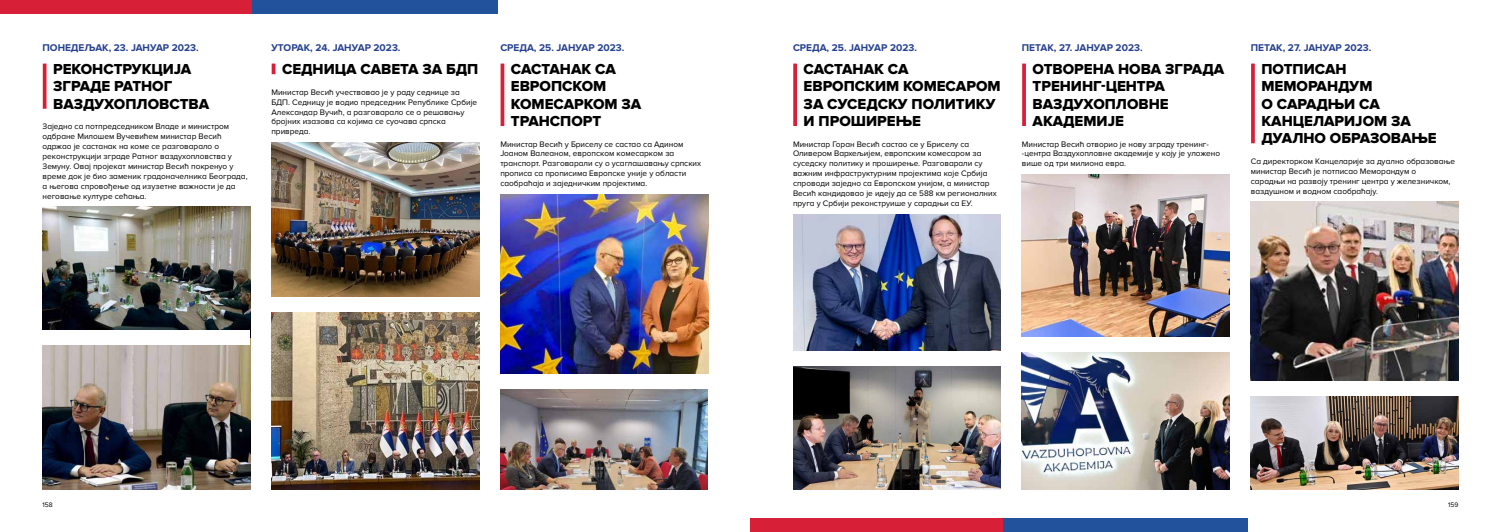
<style>
.page{position:relative;width:1501px;height:532px;background:#fff}
.page>*{position:absolute;margin:0;border:0;box-sizing:border-box;transform-origin:0 0}
.t1{font:15px/17.2px "Proxima Nova A Extrabld";color:#000}
.t2{font:700 10.12px "Proxima Nova A";color:#25408f}
.t3{font:8.25px/9.9px "Proxima Nova A";color:#000}
.t4{font:6.75px "Proxima Nova A";color:#000}
</style>
<div class="page">
<div style="left:251px;top:0;width:253px;height:14px;background:#22529c"></div>
<div style="left:0;top:0;width:252px;height:14px;background:#d81f38"></div>
<div style="left:498px;top:0;width:252px;height:14px;background:#fff"></div>
<div style="left:1002px;top:517px;width:252px;height:14px;background:#22529c"></div>
<div style="left:750px;top:517px;width:253px;height:14px;background:#d81f38"></div>
<div style="left:1248px;top:517px;width:253px;height:14px;background:#fff"></div>
<svg style="left:43px;top:64px;width:4px;height:45px"></svg>
<img style="left:43px;top:207px;width:207px;height:123px">
<img style="left:43px;top:345px;width:207px;height:144px">
<svg style="left:272px;top:64px;width:3px;height:10px"></svg>
<img style="left:271px;top:142px;width:208px;height:155px">
<img style="left:271px;top:312px;width:208px;height:177px">
<hr style="left:501px;top:64px;width:3px;height:62px;background:#d81f38">
<img style="left:500px;top:194px;width:208px;height:180px">
<img style="left:500px;top:389px;width:208px;height:100px">
<svg style="left:793px;top:64px;width:4px;height:62px"></svg>
<img style="left:793px;top:214px;width:208px;height:137px">
<img style="left:793px;top:366px;width:208px;height:123px">
<svg style="left:1022px;top:64px;width:4px;height:62px"></svg>
<img style="left:1022px;top:174px;width:208px;height:163px">
<img style="left:1022px;top:352px;width:208px;height:137px">
<svg style="left:1251px;top:64px;width:4px;height:79px"></svg>
<img style="left:1251px;top:201px;width:207px;height:180px">
<img style="left:1251px;top:396px;width:207px;height:93px">
<p class="t2" style="left:43px;top:41px;width:158px">ПОНЕДЕЉАК, 23. ЈАНУАР 2023.</p>
<h1 class="t1" style="left:53px;top:61px;width:158px">РЕКОНСТРУКЦИЈА<br>ЗГРАДЕ РАТНОГ<br>ВАЗДУХОПЛОВСТВА</h1>
<p class="t3" style="left:43px;top:122px;width:207px">Заједно са потпредседником Владе и министром одбране Милошем Вучевићем министар Весић одржао је састанак на коме се разговарало о реконструкцији зграде Ратног ваздухопловства у Земуну. Овај пројекат министар Весић покренуо у време док је био заменик градоначелника Београда, а његова спровођење од изузетне важности је да неговање културе сећања.</p>
<p class="t2" style="left:271px;top:41px;width:131px">УТОРАК, 24. ЈАНУАР 2023.</p>
<h1 class="t1" style="left:282px;top:61px;width:198px">СЕДНИЦА САВЕТА ЗА БДП</h1>
<p class="t3" style="left:271px;top:87px;width:207px">Министар Весић учествовао је у раду седнице за БДП. Седницу је водио председник Републике Србије Александар Вучић, а разговарало се о решавању бројних изазова са којима се суочава српска привреда.</p>
<p class="t2" style="left:500px;top:41px;width:125px">СРЕДА, 25. ЈАНУАР 2023.</p>
<h1 class="t1" style="left:511px;top:61px;width:132px">САСТАНАК СА<br>ЕВРОПСКОМ<br>КОМЕСАРКОМ ЗА<br>ТРАНСПОРТ</h1>
<p class="t3" style="left:500px;top:139px;width:202px">Министар Весић у Бриселу се састао са Адином Јоаном Валеаном, европском комесарком за транспорт. Разговарали су о усаглашавању српских прописа са прописима Европске уније у области саобраћаја и заједничким пројектима.</p>
<p class="t2" style="left:793px;top:41px;width:125px">СРЕДА, 25. ЈАНУАР 2023.</p>
<h1 class="t1" style="left:804px;top:61px;width:199px">САСТАНАК СА<br>ЕВРОПСКИМ КОМЕСАРОМ<br>ЗА СУСЕДСКУ ПОЛИТИКУ<br>И ПРОШИРЕЊЕ</h1>
<p class="t3" style="left:793px;top:139px;width:205px">Министар Горан Весић састао се у Бриселу са Оливером Вархељијем, европским комесаром за суседску политику и проширење. Разговарали су важним инфраструктурним пројектима које Србија спроводи заједно са Европском унијом, а министар Весић кандидовао је идеју да се 588 км регионалних пруга у Србији реконструише у сарадњи са ЕУ.</p>
<p class="t2" style="left:1022px;top:41px;width:122px">ПЕТАК, 27. ЈАНУАР 2023.</p>
<h1 class="t1" style="left:1033px;top:61px;width:193px">ОТВОРЕНА НОВА ЗГРАДА<br>ТРЕНИНГ-ЦЕНТРА<br>ВАЗДУХОПЛОВНЕ<br>АКАДЕМИЈЕ</h1>
<p class="t3" style="left:1022px;top:139px;width:200px">Министар Весић отворио је нову зграду тренинг--центра Ваздухопловне академије у коју је уложено више од три милиона евра.</p>
<p class="t2" style="left:1251px;top:41px;width:122px">ПЕТАК, 27. ЈАНУАР 2023.</p>
<h1 class="t1" style="left:1261px;top:61px;width:177px">ПОТПИСАН<br>МЕМОРАНДУМ<br>О САРАДЊИ СА<br>КАНЦЕЛАРИЈОМ ЗА<br>ДУАЛНО ОБРАЗОВАЊЕ</h1>
<p class="t3" style="left:1251px;top:156px;width:206px">Са директорком Канцеларије за дуално образовање министар Весић је потписао Меморандум о<br>сарадњи на развоју тренинг центра у железничком, ваздушном и водном саобраћају.</p>
<p class="t4" style="left:43px;top:500px;width:12px">158</p>
<p class="t4" style="left:1448px;top:500px;width:12px">159</p>
</div>
